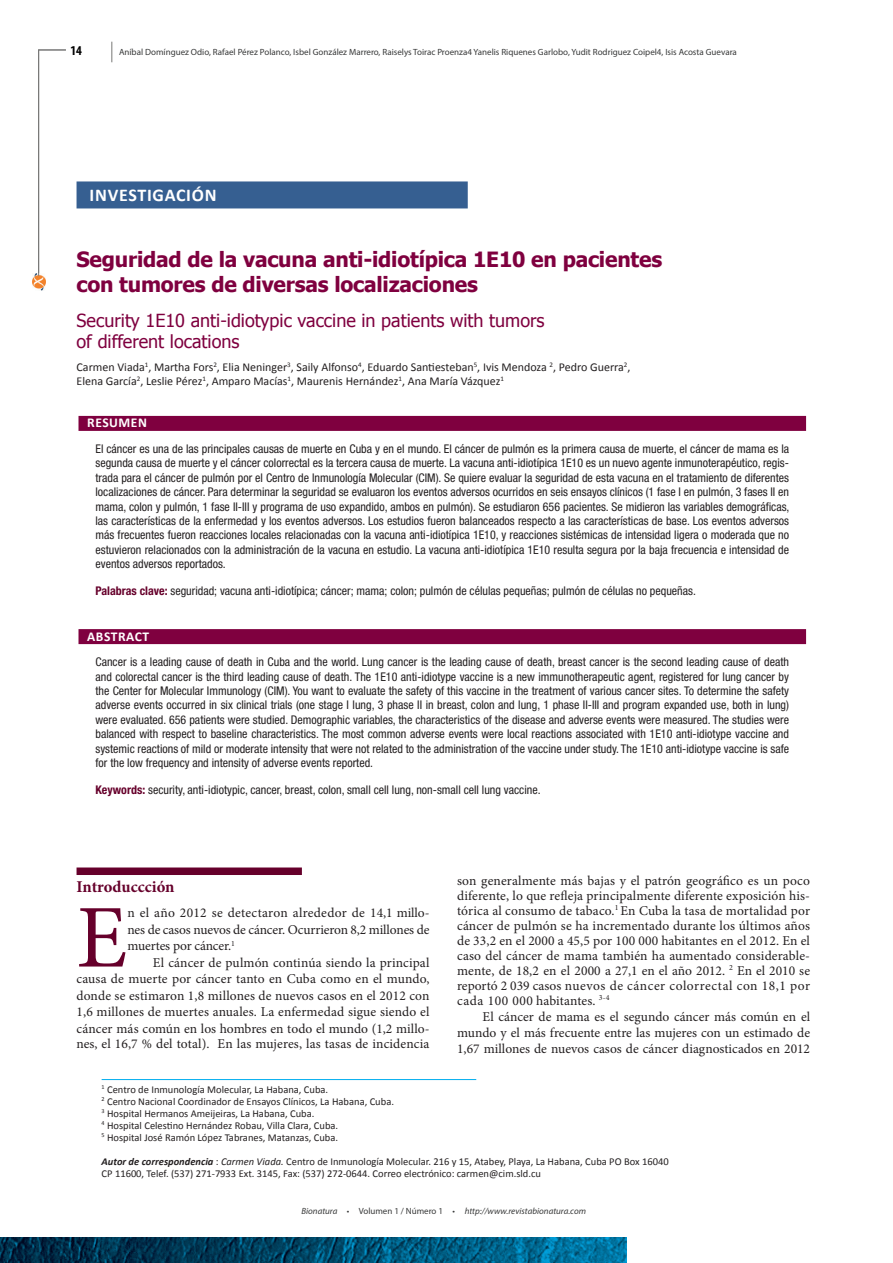
<style>
.page{position:relative;width:893px;height:1263px;background:#fff}
.page>*{position:absolute;margin:0;border:0;box-sizing:border-box;transform-origin:0 0}
._1_Párrafo_texto_gen{font:89.7px "Minion Pro";color:#66002b}
._1_Título_artículo{font:700 21px/25.2px "Tahoma";letter-spacing:-.01em;color:#7f003f}
._2_Título_Artículo_I{font:18px/21.6px "Tahoma";color:#7f003f}
.Tipo_de_Artículo{font:700 18px "Calibri";letter-spacing:.04em;color:#fff}
.Val_1{font:700 16.5px "Minion Pro";color:#66002b}
.Texto_General{font:13.5px/15px "Minion Pro";letter-spacing:.005em;color:#231f20;text-align:justify}
._1_Párrafo_texto_gen-2{font:13.5px/16.5px "Minion Pro";letter-spacing:-.01em;color:#231f20;text-align:justify}
.Entrada_Resumen{font:700 13.5px "Calibri";letter-spacing:.04em;color:#fff}
.t1{font:700 condensed 13.5px "Myriad Pro";color:#000}
._5_Texto_Resumen{font:condensed 12px/14.4px "Helvetica Neue LT Std";color:#231f20;text-align:justify}
._3_Autores{font:12px/14.4px "Calibri";color:#231f20}
.Pié_de_Página{font:10.5px/12px "Calibri";color:#231f20}
.t2{font:9px "Myriad Pro";color:#383939}
.t3{font:italic 9px "Myriad Pro";color:#383939}
.s1{font-weight:700;color:#66002b}
.s2{font-weight:700;font-style:italic}
.s3{font-style:italic}
.s4{font-style:normal}
</style>
<div class="page">
<img style="left:0;top:1237px;width:626px;height:26px">
<img style="left:32px;top:274px;width:13px;height:17px">
<hr style="left:38px;top:50px;width:1px;height:226px;background:#777776">
<svg style="left:39px;top:50px;width:27px;height:1px"></svg>
<svg style="left:111px;top:42px;width:1px;height:20px"></svg>
<div style="left:77px;top:181px;width:391px;height:27px;background:#365f91"></div>
<div style="left:78px;top:416px;width:728px;height:15px;background:#7f003f"></div>
<div style="left:78px;top:629px;width:728px;height:15px;background:#7f003f"></div>
<hr style="left:102px;top:1079px;width:374px;height:1px;background:#00aeef">
<div style="left:77px;top:867px;width:225px;height:8px;background:#66002b"></div>
<p class="t1" style="left:70px;top:42px;width:13px">14</p>
<p class="t2" style="left:119px;top:46px;width:619px">Aníbal Domínguez Odio, Rafael Pérez Polanco, Isbel González Marrero, Raiselys Toirac Proenza4 Yanelis Riquenes Garlobo, Yudit Rodriguez Coipel4, Isis Acosta Guevara</p>
<p class="Tipo_de_Artículo" style="left:90px;top:183px;width:128px">INVESTIGACIÓN</p>
<p class="_1_Título_artículo" style="left:77px;top:245px;width:587px">Seguridad de la vacuna anti-idiotípica 1E10 en pacientes con tumores de diversas localizaciones</p>
<p class="_2_Título_Artículo_I" style="left:77px;top:308px;width:470px">Security 1E10 anti-idiotypic vaccine in patients with tumors of different locations</p>
<p class="_3_Autores" style="left:77px;top:360px;width:555px">Carmen Viada<sup>1</sup>, Martha Fors<sup>2</sup>, Elia Neninger<sup>3</sup>, Saily Alfonso<sup>4</sup>, Eduardo Santiesteban<sup>5</sup>, Ivis Mendoza <sup>2</sup>, Pedro Guerra<sup>2</sup>,<br>Elena García<sup>2</sup>, Leslie Pérez<sup>1</sup>, Amparo Macías<sup>1</sup>, Maurenis Hernández<sup>1</sup>, Ana María Vázquez<sup>1</sup></p>
<p class="Entrada_Resumen" style="left:87px;top:414px;width:61px">RESUMEN</p>
<p class="_5_Texto_Resumen" style="left:96px;top:441px;width:695px">El cáncer es una de las principales causas de muerte en Cuba y en el mundo. El cáncer de pulmón es la primera causa de muerte, el cáncer de mama es la segunda causa de muerte y el cáncer colorrectal es la tercera causa de muerte. La vacuna anti-idiotípica 1E10 es un nuevo agente inmunoterapéutico, regis&shy;trada para el cáncer de pulmón por el Centro de Inmunología Molecular (CIM). Se quiere evaluar la seguridad de esta vacuna en el tratamiento de diferentes localizaciones de cáncer. Para determinar la seguridad se evaluaron los eventos adversos ocurridos en seis ensayos clínicos (1 fase I en pulmón, 3 fases II en mama, colon y pulmón, 1 fase II-III y programa de uso expandido, ambos en pulmón). Se estudiaron 656 pacientes. Se midieron las variables demográficas, las características de la enfermedad y los eventos adversos. Los estudios fueron balanceados respecto a las características de base. Los eventos adversos más frecuentes fueron reacciones locales relacionadas con la vacuna anti-idiotípica 1E10, y reacciones sistémicas de intensidad ligera o moderada que no estuvieron relacionados con la administración de la vacuna en estudio. La vacuna anti-idiotípica 1E10 resulta segura por la baja frecuencia e intensidad de eventos adversos reportados.</p>
<p class="_5_Texto_Resumen" style="left:96px;top:584px;width:602px"><span class="s1">Palabras clave:</span> seguridad; vacuna anti-idiotípica; cáncer; mama; colon; pulmón de células pequeñas; pulmón de células no pequeñas.</p>
<p class="Entrada_Resumen" style="left:87px;top:627px;width:63px">ABSTRACT</p>
<p class="_5_Texto_Resumen" style="left:96px;top:655px;width:695px">Cancer is a leading cause of death in Cuba and the world. Lung cancer is the leading cause of death, breast cancer is the second leading cause of death and colorectal cancer is the third leading cause of death. The 1E10 anti-idiotype vaccine is a new immunotherapeutic agent, registered for lung cancer by the Center for Molecular Immunology (CIM). You want to evaluate the safety of this vaccine in the treatment of various cancer sites. To determine the safety adverse events occurred in six clinical trials (one stage I lung, 3 phase II in breast, colon and lung, 1 phase II-III and program expanded use, both in lung) were evaluated. 656 patients were studied. Demographic variables, the characteristics of the disease and adverse events were measured. The studies were balanced with respect to baseline characteristics. The most common adverse events were local reactions associated with 1E10 anti-idiotype vaccine and systemic reactions of mild or moderate intensity that were not related to the administration of the vaccine under study. The 1E10 anti-idiotype vaccine is safe for the low frequency and intensity of adverse events reported.</p>
<p class="_5_Texto_Resumen" style="left:96px;top:783px;width:447px"><span class="s1">Keywords:</span> security, anti-idiotypic, cancer, breast, colon, small cell lung, non-small cell lung vaccine.</p>
<p class="Val_1" style="left:77px;top:875px;width:100px">Introduccción</p>
<p class="_1_Párrafo_texto_gen" style="left:77px;top:878px;width:52px">E</p>
<p class="_1_Párrafo_texto_gen-2" style="left:127px;top:904px;width:303px">n el año 2012 se detectaron alrededor de 14,1 millo&shy;nes de casos nuevos de cáncer. Ocurrieron 8,2 millones de muertes por cáncer.<sup>1</sup></p>
<p class="Texto_General" style="left:77px;top:954px;width:354px;line-height:16.5px;text-indent:76px">El cáncer de pulmón continúa siendo la principal causa de muerte por cáncer tanto en Cuba como en el mundo, donde se estimaron 1,8 millones de nuevos casos en el 2012 con 1,6 millones de muertes anuales. La enfermedad sigue siendo el cáncer más común en los hombres en todo el mundo (1,2 millo-</p>
<p class="Texto_General" style="left:77px;top:1036px;width:354px">nes, el 16,7 % del total). En las mujeres, las tasas de incidencia</p>
<p class="Texto_General" style="left:457px;top:873px;width:354px">son generalmente más bajas y el patrón geográfico es un poco diferente, lo que refleja principalmente diferente exposición his&shy;tórica al consumo de tabaco.<sup>1</sup> En Cuba la tasa de mortalidad por cáncer de pulmón se ha incrementado durante los últimos años de 33,2 en el 2000 a 45,5 por 100 000 habitantes en el 2012. En el caso del cáncer de mama también ha aumentado considerable&shy;mente, de 18,2 en el 2000 a 27,1 en el año 2012. <sup>2</sup> En el 2010 se reportó 2 039 casos nuevos de cáncer colorrectal con 18,1 por cada 100 000 habitantes. <sup>3-4</sup></p>
<p class="Texto_General" style="left:457px;top:1009px;width:354px;line-height:16.2px;text-indent:26px">El cáncer de mama es el segundo cáncer más común en el mundo y el más frecuente entre las mujeres con un estimado de 1,67 millones de nuevos casos de cáncer diagnosticados en 2012</p>
<p class="Pié_de_Página" style="left:102px;top:1083px;width:294px"><sup>1</sup> Centro de Inmunología Molecular, La Habana, Cuba.<br><sup>2</sup> Centro Nacional Coordinador de Ensayos Clínicos, La Habana, Cuba.<br><sup>3</sup> Hospital Hermanos Ameijeiras, La Habana, Cuba.<br><sup>4</sup> Hospital Celestino Hernández Robau, Villa Clara, Cuba.<br><sup>5</sup> Hospital José Ramón López Tabranes, Matanzas, Cuba.</p>
<p class="Pié_de_Página" style="left:102px;top:1155px;width:568px"><span class="s2">Autor de correspondencia</span> : <span class="s3">Carmen Viada.</span> Centro de Inmunología Molecular. 216 y 15, Atabey, Playa, La Habana, Cuba PO Box 16040<br>CP 11600, Telef. (537) 271-7933 Ext. 3145, Fax: (537) 272-0644. Correo electrónico: carmen@cim.sld.cu</p>
<p class="t3" style="left:301px;top:1206px;width:286px">Bionatura <span class="s4">• Volumen 1 / Número 1 •</span> http://www.revistabionatura.com</p>
</div>
